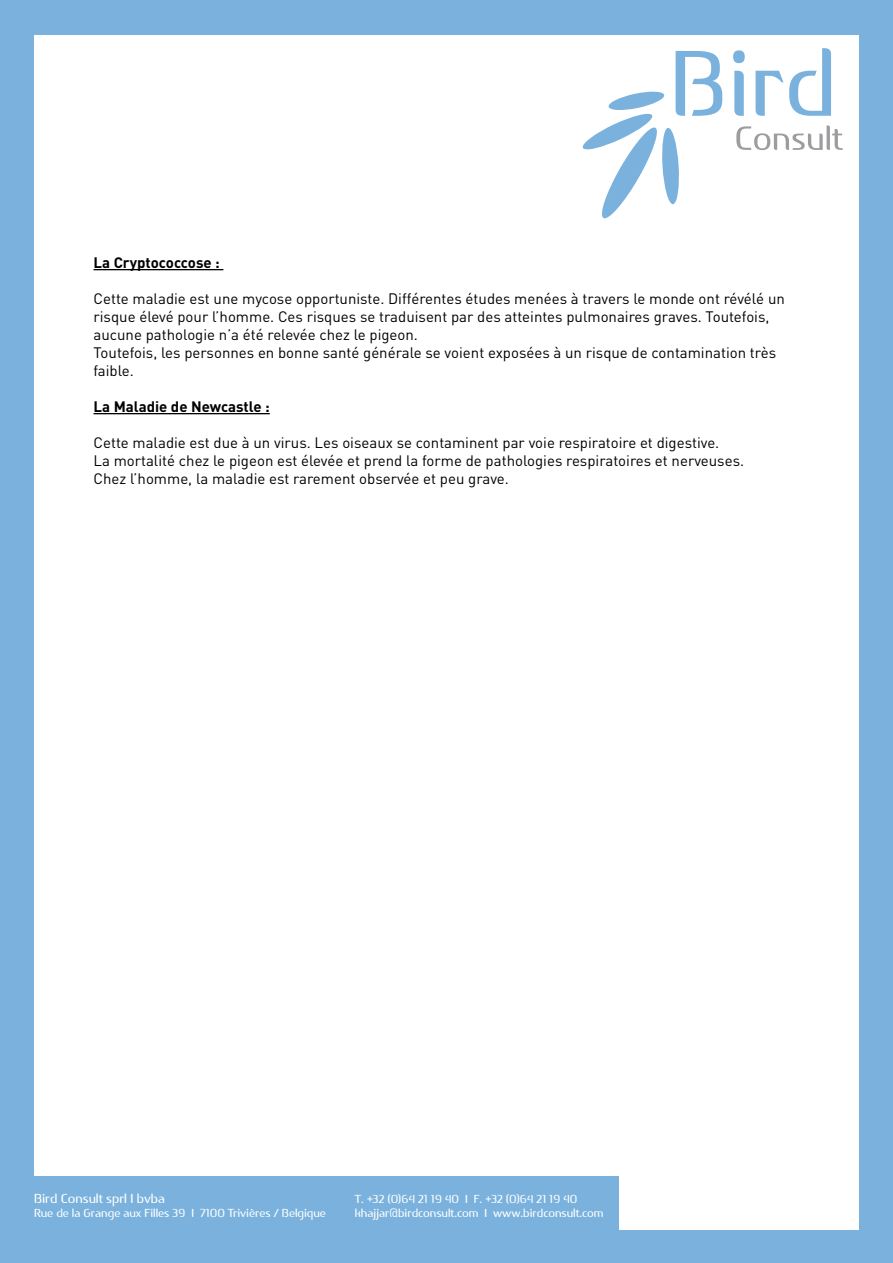
<style>
.page{position:relative;width:893px;height:1263px;background:#7ab2dd}
.page>*{position:absolute;margin:0;border:0;box-sizing:border-box;transform-origin:0 0}
.t1{font:15px/18px "DIN";color:#000}
.t2{font:700 15px "DIN";color:#000}
.t3{font:13.5px "After";color:#fff}
.t4{font:12px/14.4px "After";color:#fff}
.s1{font-family:"DIN"}
</style>
<div class="page">
<div style="left:34px;top:35px;width:825px;height:1194px;background:#fff"></div>
<svg style="left:733px;top:50px;width:12px;height:66px"></svg>
<svg style="left:756px;top:71px;width:27px;height:45px"></svg>
<svg style="left:789px;top:48px;width:42px;height:68px"></svg>
<svg style="left:582px;top:51px;width:140px;height:168px"></svg>
<svg style="left:736px;top:125px;width:107px;height:25px"></svg>
<div style="left:0;top:1176px;width:618px;height:87px;background:#7ab2dd"></div>
<hr style="left:94px;top:269px;width:129px;height:1px;background:#000">
<hr style="left:94px;top:413px;width:176px;height:1px;background:#000">
<p class="t2" style="left:94px;top:252px;width:128px">La Cryptococcose :</p>
<p class="t1" style="left:94px;top:289px;width:693px">Cette maladie est une mycose opportuniste. Différentes études menées à travers le monde ont révélé un risque élevé pour l’homme. Ces risques se traduisent par des atteintes pulmonaires graves. Toutefois, aucune pathologie n’a été relevée chez le pigeon.<br>Toutefois, les personnes en bonne santé générale se voient exposées à un risque de contamination très faible.</p>
<p class="t2" style="left:94px;top:396px;width:178px">La Maladie de Newcastle :</p>
<p class="t1" style="left:94px;top:433px;width:652px">Cette maladie est due à un virus. Les oiseaux se contaminent par voie respiratoire et digestive.<br>La mortalité chez le pigeon est élevée et prend la forme de pathologies respiratoires et nerveuses.<br>Chez l’homme, la maladie est rarement observée et peu grave.</p>
<p class="t3" style="left:34px;top:1191px;width:133px">Bird Consult sprl I bvba</p>
<p class="t4" style="left:34px;top:1206px;width:293px">Rue de la Grange aux Filles 39 I 7100 Trivières / Belgique</p>
<p class="t4" style="left:355px;top:1192px;width:250px">T. +32 (0)64 21 19 40 I F. +32 (0)64 21 19 40 khajjar<span class="s1">@</span>birdconsult.com I www.birdconsult.com</p>
</div>
